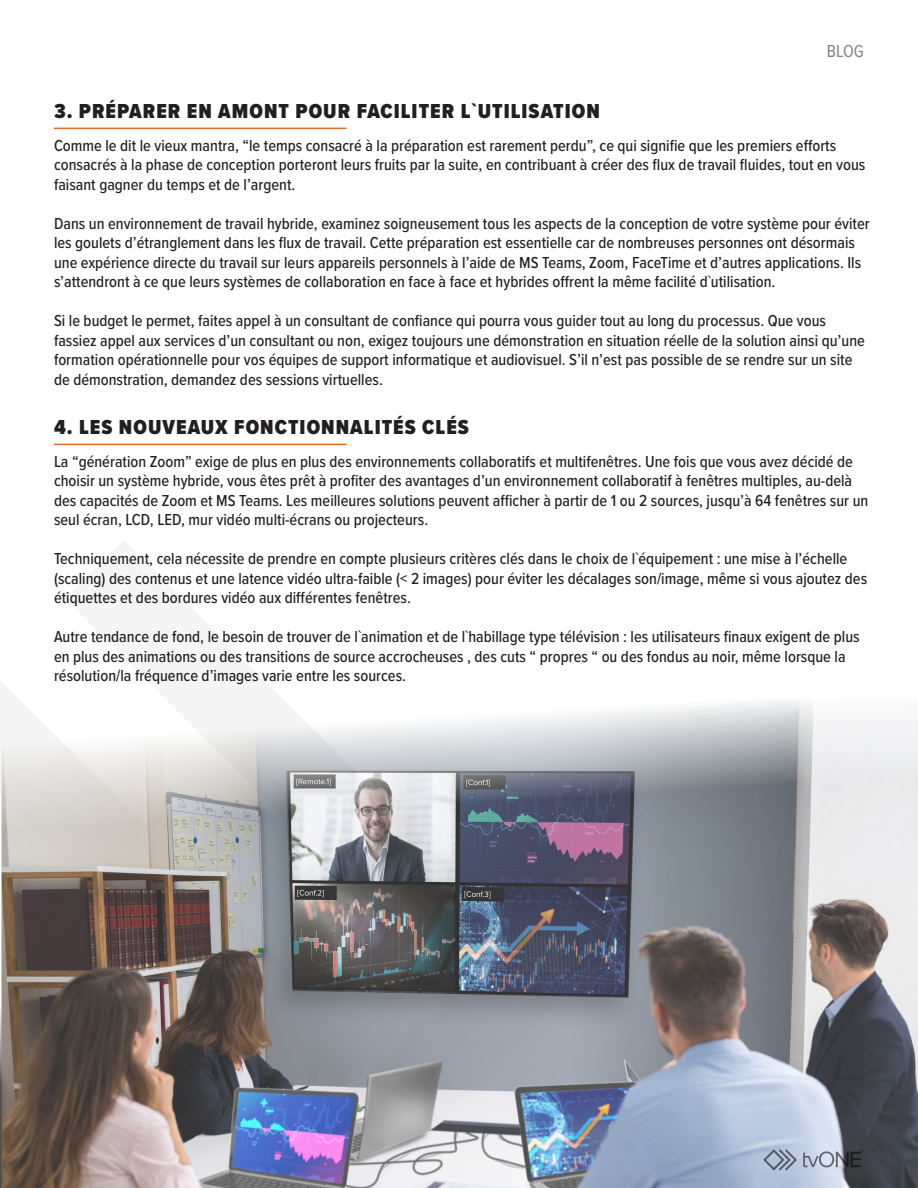
<style>
.page{position:relative;width:918px;height:1188px;background:#fff}
.page>*{position:absolute;margin:0;border:0;box-sizing:border-box;transform-origin:0 0}
.t1{font:900 21px "Proxima Nova Cond";letter-spacing:.05em;color:#231f20}
.t2{font:18px "Proxima Nova Cond";color:#808285}
.t3{font:500 16.5px/19.5px "Proxima Nova Cond";color:#231f20}
</style>
<div class="page">
<hr style="left:54px;top:128px;width:292px;height:1px;background:#e76727">
<hr style="left:54px;top:444px;width:292px;height:1px;background:#e76727">
<img style="left:0;top:701px;width:918px;height:487px">
<svg style="left:763px;top:1149px;width:34px;height:22px"></svg>
<svg style="left:803px;top:1150px;width:61px;height:17px"></svg>
<p class="t1" style="left:54px;top:96px;width:547px">3. PRÉPARER EN AMONT POUR FACILITER L`UTILISATION</p>
<p class="t2" style="left:827px;top:37px;width:39px">BLOG</p>
<p class="t3" style="left:54px;top:135px;width:813px">Comme le dit le vieux mantra, “le temps consacré à la préparation est rarement perdu”, ce qui signifie que les premiers efforts consacrés à la phase de conception porteront leurs fruits par la suite, en contribuant à créer des flux de travail fluides, tout en vous faisant gagner du temps et de l’argent.</p>
<p class="t3" style="left:54px;top:213px;width:817px">Dans un environnement de travail hybride, examinez soigneusement tous les aspects de la conception de votre système pour éviter les goulets d’étranglement dans les flux de travail. Cette préparation est essentielle car de nombreuses personnes ont désormais une expérience directe du travail sur leurs appareils personnels à l’aide de MS Teams, Zoom, FaceTime et d’autres applications. Ils s’attendront à ce que leurs systèmes de collaboration en face à face et hybrides offrent la même facilité d`utilisation.</p>
<p class="t3" style="left:54px;top:310px;width:813px">Si le budget le permet, faites appel à un consultant de confiance qui pourra vous guider tout au long du processus. Que vous fassiez appel aux services d’un consultant ou non, exigez toujours une démonstration en situation réelle de la solution ainsi qu’une formation opérationnelle pour vos équipes de support informatique et audiovisuel. S’il n’est pas possible de se rendre sur un site de démonstration, demandez des sessions virtuelles.</p>
<p class="t1" style="left:54px;top:412px;width:417px">4. LES NOUVEAUX FONCTIONNALITÉS CLÉS</p>
<p class="t3" style="left:54px;top:451px;width:816px">La “génération Zoom” exige de plus en plus des environnements collaboratifs et multifenêtres. Une fois que vous avez décidé de choisir un système hybride, vous êtes prêt à profiter des avantages d’un environnement collaboratif à fenêtres multiples, au-delà des capacités de Zoom et MS Teams. Les meilleures solutions peuvent afficher à partir de 1 ou 2 sources, jusqu’à 64 fenêtres sur un seul écran, LCD, LED, mur vidéo multi-écrans ou projecteurs.</p>
<p class="t3" style="left:54px;top:548px;width:815px">Techniquement, cela nécessite de prendre en compte plusieurs critères clés dans le choix de l`équipement : une mise à l’échelle (scaling) des contenus et une latence vidéo ultra-faible (&lt; 2 images) pour éviter les décalages son/image, même si vous ajoutez des étiquettes et des bordures vidéo aux différentes fenêtres.</p>
<p class="t3" style="left:54px;top:626px;width:807px">Autre tendance de fond, le besoin de trouver de l`animation et de l`habillage type télévision : les utilisateurs finaux exigent de plus en plus des animations ou des transitions de source accrocheuses , des cuts “ propres “ ou des fondus au noir, même lorsque la résolution/la fréquence d’images varie entre les sources.</p>
</div>
